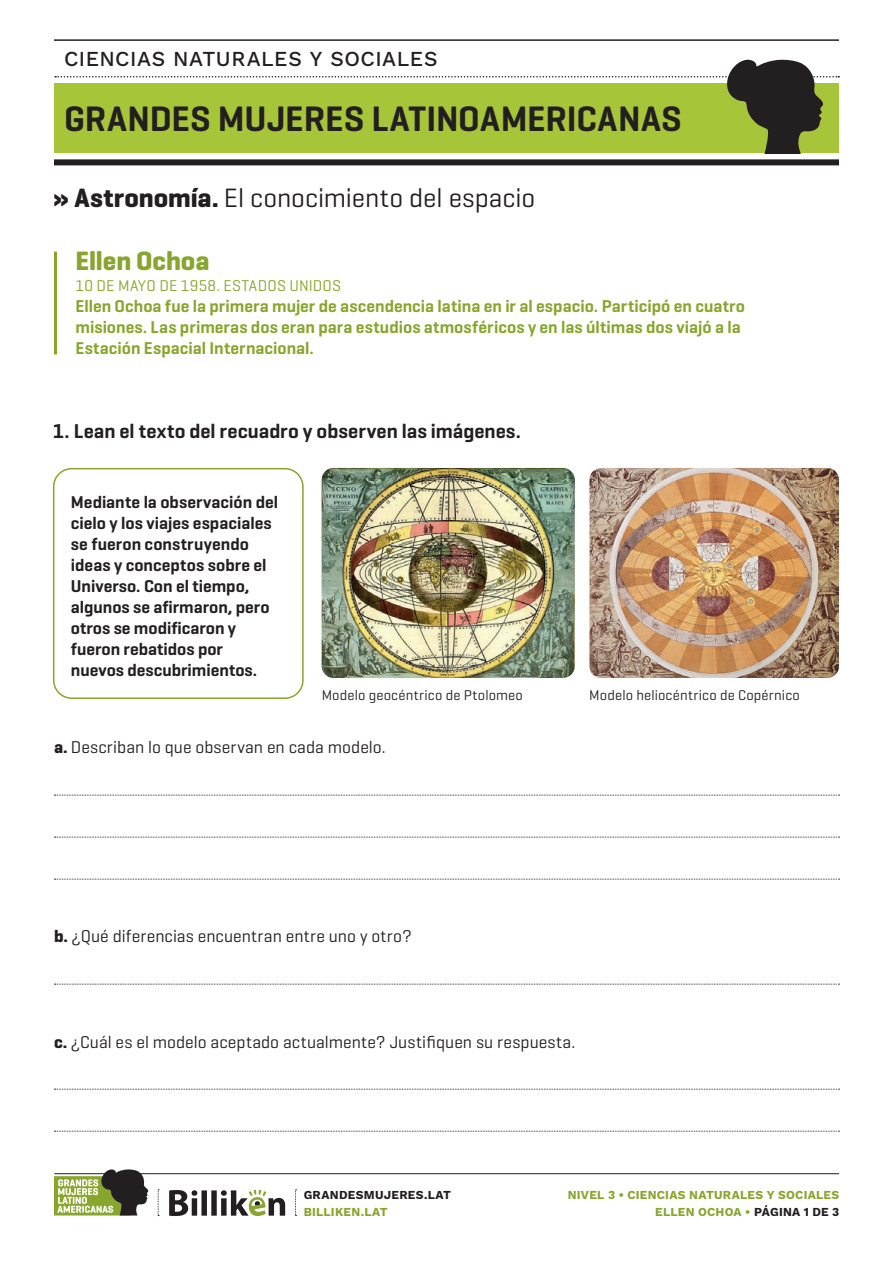
<style>
.page{position:relative;width:893px;height:1263px;background:#fff}
.page>*{position:absolute;margin:0;border:0;box-sizing:border-box;transform-origin:0 0}
.t1{font:600 36px "Geogrotesque";color:#231f20}
.TITULO_secuencia{font:27px "Geogrotesque";letter-spacing:-.005em;color:#231f20}
.SUBTITULO_18{font:700 27px "Geogrotesque";color:#88a52d}
.t2{font:21px "Work Sans";letter-spacing:.025em;color:#231f20}
._1_2_3{font:600 20.4px "Geogrotesque";color:#231f20}
.TEXTO_BASE{font:600 17.4px/21px "Geogrotesque";color:#231f20}
.TEXTO_BASE-2{font:600 17.4px/21px "Geogrotesque";color:#88a52d}
.TEXTO_BASE-3{font:17.4px "Geogrotesque";color:#231f20}
.Datos_extra_mujer{font:15.9px "Geogrotesque";letter-spacing:.01em;color:#88a52d}
.Epigrafes{font:14.4px "Geogrotesque";letter-spacing:.01em;color:#231f20}
.t3{font:12px "Work Sans";letter-spacing:.02em;color:#88a52d}
.t4{font:12px "Work Sans";letter-spacing:.025em;color:#231f20}
.s1{font-weight:700}
.s2{color:#231f20}
</style>
<div class="page">
<div style="left:54px;top:159px;width:785px;height:6px;background:#231f20"></div>
<hr style="left:54px;top:39px;width:785px;height:2px;background:#231f20">
<svg style="left:55px;top:60px;width:784px;height:93px"></svg>
<hr style="left:54px;top:1173px;width:785px;height:1px;background:#231f20">
<svg style="left:169px;top:1190px;width:116px;height:26px"></svg>
<svg style="left:158px;top:1189px;width:1px;height:27px"></svg>
<svg style="left:295px;top:1189px;width:2px;height:27px"></svg>
<svg style="left:54px;top:1169px;width:95px;height:46px"></svg>
<div style="left:53px;top:468px;width:251px;height:231px;border:2px solid #88a52d;border-radius:18px"></div>
<svg style="left:54px;top:795px;width:786px;height:1px"></svg>
<svg style="left:54px;top:837px;width:786px;height:1px"></svg>
<svg style="left:54px;top:879px;width:786px;height:1px"></svg>
<svg style="left:54px;top:984px;width:786px;height:1px"></svg>
<svg style="left:54px;top:1089px;width:786px;height:1px"></svg>
<svg style="left:54px;top:1131px;width:786px;height:1px"></svg>
<img style="left:322px;top:468px;width:253px;height:210px">
<img style="left:589px;top:468px;width:250px;height:210px">
<hr style="left:54px;top:252px;width:3px;height:102px;background:#88a52d">
<p class="t2" style="left:64px;top:43px;width:375px">CIENCIAS NATURALES Y SOCIALES</p>
<h1 class="t1" style="left:64px;top:96px;width:619px">GRANDES MUJERES LATINOAMERICANAS</h1>
<p class="TITULO_secuencia" style="left:53px;top:181px;width:484px"><span class="s1">» Astronomía.</span> El conocimiento del espacio</p>
<p class="SUBTITULO_18" style="left:75px;top:244px;width:136px">Ellen Ochoa</p>
<p class="Datos_extra_mujer" style="left:75px;top:276px;width:267px">10 DE MAYO DE 1958. ESTADOS UNIDOS</p>
<p class="TEXTO_BASE-2" style="left:75px;top:296px;width:671px">Ellen Ochoa fue la primera mujer de ascendencia latina en ir al espacio. Participó en cuatro misiones. Las primeras dos eran para estudios atmosféricos y en las últimas dos viajó a la<br>Estación Espacial Internacional.</p>
<p class="_1_2_3" style="left:53px;top:419px;width:469px">1. Lean el texto del recuadro y observen las imágenes.</p>
<p class="TEXTO_BASE" style="left:71px;top:492px;width:209px">Mediante la observación del cielo y los viajes espaciales se fueron construyendo ideas y conceptos sobre el<br>Universo. Con el tiempo, algunos se afirmaron, pero otros se modificaron y fueron rebatidos por nuevos descubrimientos.</p>
<p class="Epigrafes" style="left:322px;top:686px;width:203px">Modelo geocéntrico de Ptolomeo</p>
<p class="Epigrafes" style="left:589px;top:686px;width:212px">Modelo heliocéntrico de Copérnico</p>
<p class="TEXTO_BASE-3" style="left:54px;top:737px;width:333px"><span class="s1">a.</span> Describan lo que observan en cada modelo.</p>
<p class="TEXTO_BASE-3" style="left:54px;top:926px;width:359px"><span class="s1">b.</span> ¿Qué diferencias encuentran entre uno y otro?</p>
<p class="TEXTO_BASE-3" style="left:54px;top:1031px;width:523px"><span class="s1">c.</span> ¿Cuál es el modelo aceptado actualmente? Justifiquen su respuesta.</p>
<p class="t4" style="left:304px;top:1185px;width:149px">GRANDESMUJERES.LAT</p>
<p class="t3" style="left:304px;top:1202px;width:86px">BILLIKEN.LAT</p>
<p class="t3" style="left:568px;top:1185px;width:273px">NIVEL 3 • CIENCIAS NATURALES Y SOCIALES</p>
<p class="t3" style="left:655px;top:1202px;width:186px">ELLEN OCHOA • <span class="s2">PÁGINA 1 DE 3</span></p>
</div>
